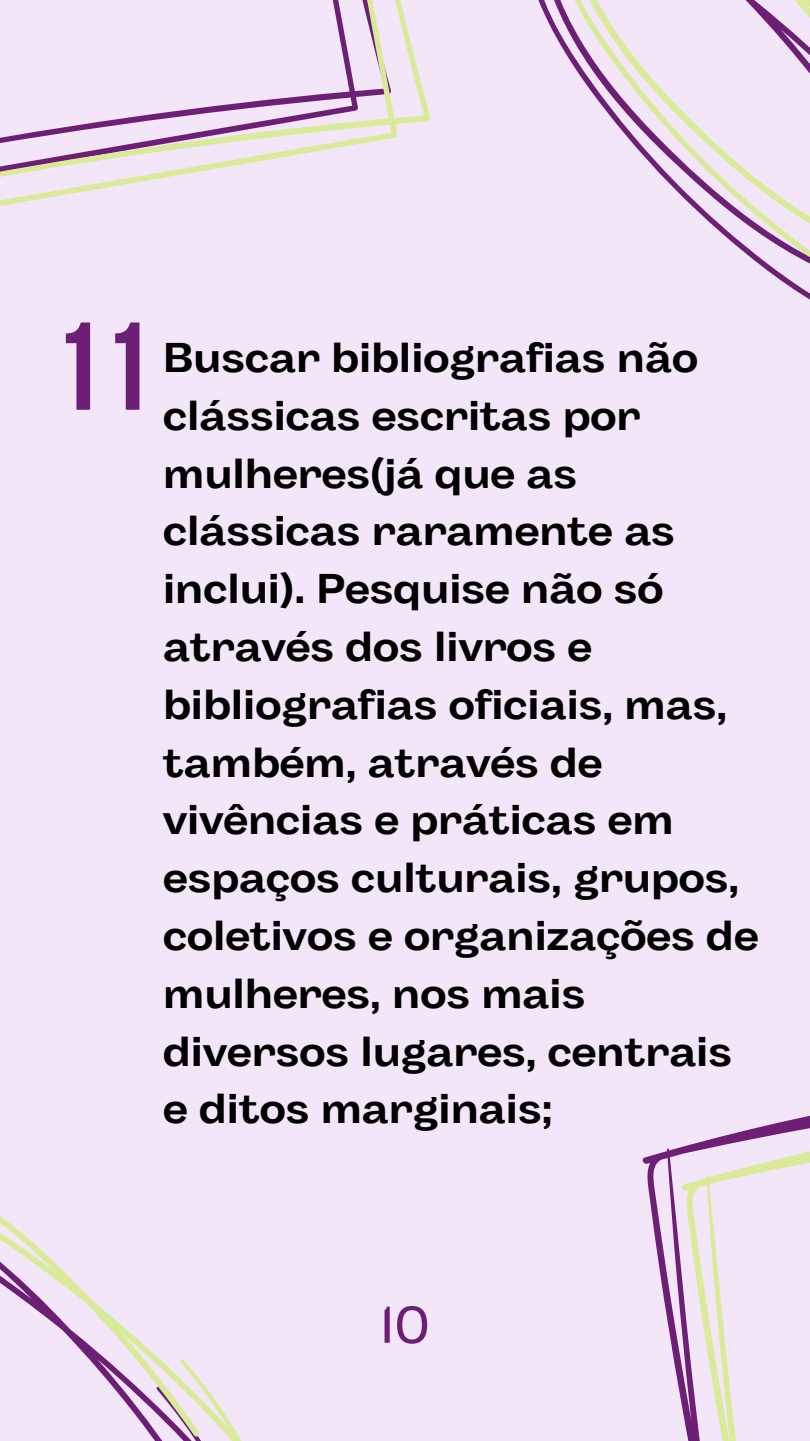
<style>
.page{position:relative;width:810px;height:1441px;background:#fff}
.page>*{position:absolute;margin:0;border:0;box-sizing:border-box;transform-origin:0 0}
.t1{font:124.6px "Bebas Neue Cyrillic";color:#6d1f75}
.t2{font:53px "Body Grotesque Fit";color:#6d1f75}
.t3{font:700 41.6px/57.8px "Body Grotesque Fit";color:#000}
</style>
<div class="page">
<div style="left:0;top:0;width:810px;height:1440px;background:#f2e6f8"></div>
<svg style="left:0;top:0;width:431px;height:206px"></svg>
<svg style="left:538px;top:0;width:272px;height:300px"></svg>
<svg style="left:642px;top:1148px;width:34px;height:224px"></svg>
<svg style="left:676px;top:1115px;width:134px;height:325px"></svg>
<svg style="left:0;top:1216px;width:241px;height:224px"></svg>
<h1 class="t1" style="left:52px;top:316px;width:100px">11</h1>
<p class="t3" style="left:163px;top:332px;width:597px">Buscar bibliografias não clássicas escritas por mulheres(já que as clássicas raramente as inclui). Pesquise não só através dos livros e bibliografias oficiais, mas, também, através de vivências e práticas em espaços culturais, grupos, coletivos e organizações de mulheres, nos mais diversos lugares, centrais e ditos marginais;</p>
<p class="t2" style="left:380px;top:1293px;width:51px">10</p>
</div>
